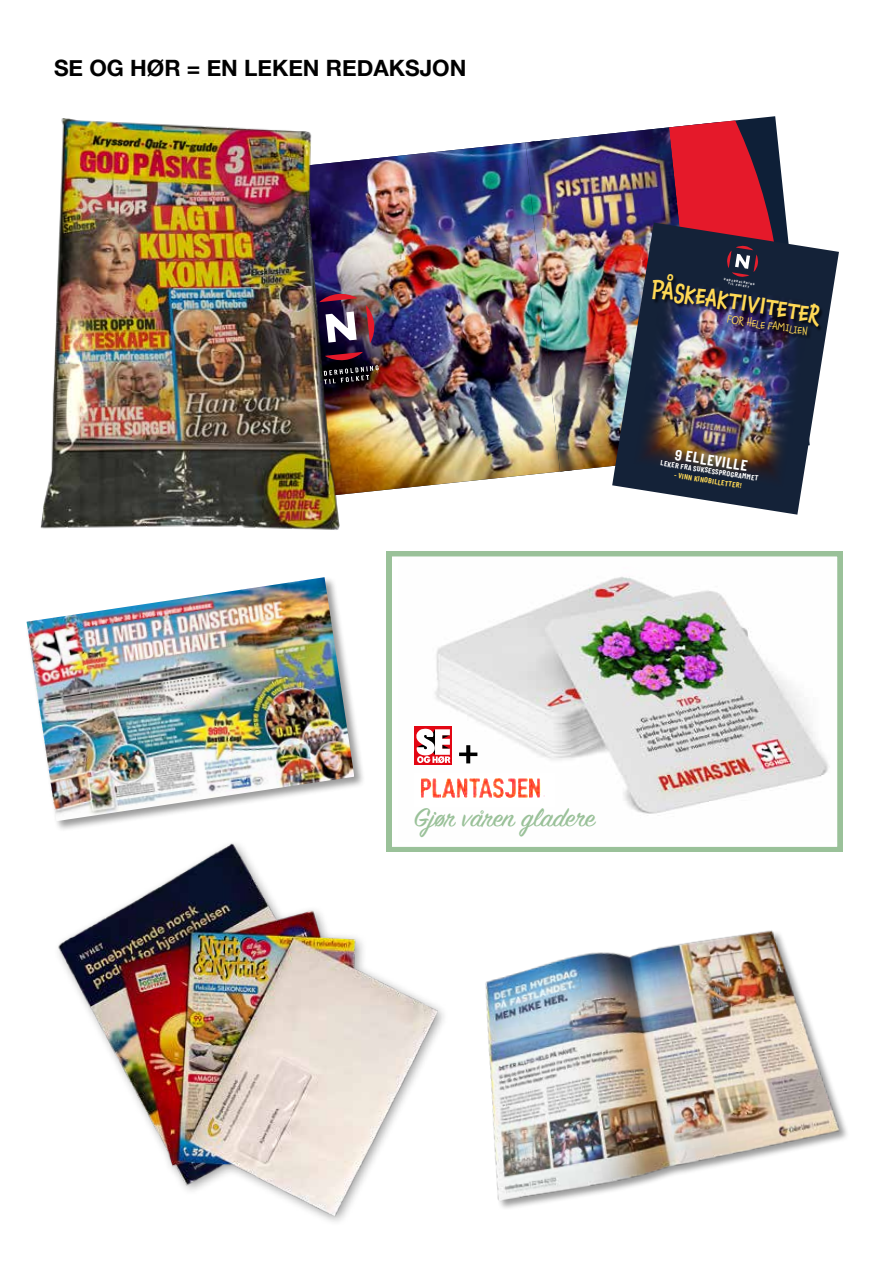
<style>
.page{position:relative;width:893px;height:1263px;background:#fff}
.page>*{position:absolute;margin:0;border:0;box-sizing:border-box;transform-origin:0 0}
.t1{font:63.3px "Titling Gothic FB Comp";color:#000;scale:1.07 1}
.t2{font:28.8px "Sign Painter House Script";color:#9ac199;scale:1.07 1}
.t3{font:500 23.25px "Chaloops";color:#ffd956;scale:.9 1}
.t4{font:700 22.5px "Helvetica Neue";color:#000}
.t5{font:700 15.75px "Nordic Plate System";color:#fff}
.t6{font:10.65px "Chaloops";color:#ffd956}
.t7{font:700 7.65px "Nordic Plate System";color:#fff}
.t8{font:700 7.65px "Nordic Plate System";color:#ffd956}
.t9{font:700 3.3px/3.3px "Nordic Plate System";color:#fff;text-align:center}
</style>
<div class="page">
<img style="left:354px;top:142px;width:211px;height:352px">
<img style="left:525px;top:116px;width:251px;height:355px">
<svg style="left:387px;top:551px;width:456px;height:301px"></svg>
<div style="left:414px;top:727px;width:38px;height:38px;background:#e30613"></div>
<svg style="left:416px;top:729px;width:34px;height:34px"></svg>
<img style="left:414px;top:773px;width:140px;height:33px">
<div style="left:26px;top:576px;width:339px;height:256px;background:#000;opacity:.4"></div>
<img style="left:27px;top:577px;width:327px;height:244px">
<img style="left:40px;top:118px;width:314px;height:412px">
<img style="left:485px;top:930px;width:362px;height:278px">
<img style="left:612px;top:223px;width:227px;height:292px">
<img style="left:631px;top:118px;width:197px;height:373px">
<img style="left:58px;top:834px;width:405px;height:388px">
<h3 class="t4" style="left:54px;top:50px;width:414px">SE OG HØR = EN LEKEN REDAKSJON</h3>
<h3 class="t3" style="left:655px;top:271px;width:190px;rotate:9deg">PÅSKEAKTIVITETER</h3>
<p class="t9" style="left:724px;top:278px;width:32px;rotate:9deg">UNDERHOLDNING<br>TIL FOLKET</p>
<h3 class="t6" style="left:729px;top:310px;width:83px;rotate:9deg">FOR HELE FAMILIEN</h3>
<h3 class="t5" style="left:677px;top:444px;width:75px;rotate:9deg">9 ELLEVILLE</h3>
<p class="t7" style="left:661px;top:458px;width:100px;rotate:9deg">LEKER FRA SUKSESSPROGRAMMET</p>
<p class="t8" style="left:675px;top:470px;width:70px;rotate:9deg">- VINN KINOBILLETTER!</p>
<h1 class="t1" style="left:458px;top:719px;width:20px">+</h1>
<h2 class="t2" style="left:414px;top:800px;width:171px">Gjør våren gladere</h2>
</div>
